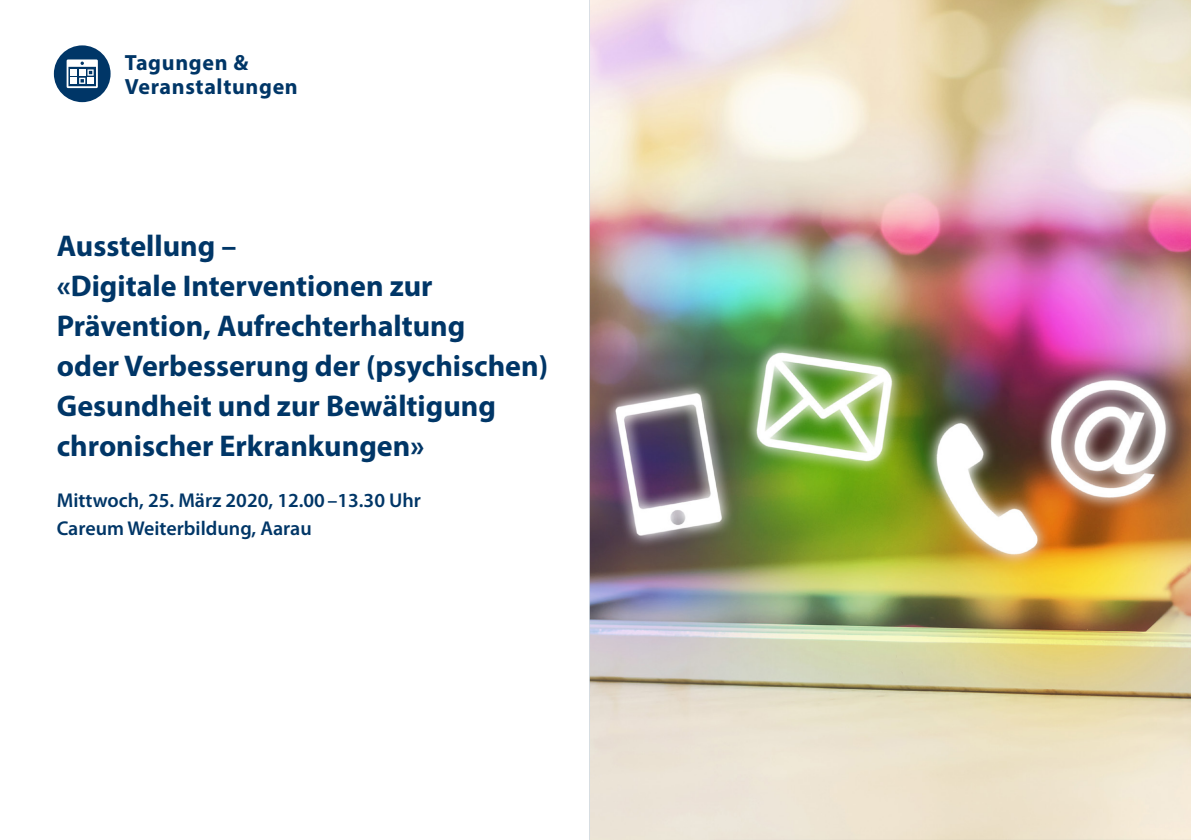
<style>
.page{position:relative;width:1191px;height:840px;background:#fff}
.page>*{position:absolute;margin:0;border:0;box-sizing:border-box;transform-origin:0 0}
.t1{font:700 30px/40px "Myriad Pro";color:#003667}
.t2{font:700 22px/24px "Myriad Pro";letter-spacing:.03em;color:#003667}
.t3{font:600 20px "Myriad Pro";color:#003667}
</style>
<div class="page">
<img style="left:590px;top:0;width:601px;height:839px">
<div style="left:54px;top:45px;width:57px;height:57px;background:#003667;border-radius:50%"></div>
<svg style="left:67px;top:59px;width:31px;height:29px"></svg>
<p class="t2" style="left:125px;top:50px;width:175px">Tagungen &amp;<br>Veranstaltungen</p>
<p class="t1" style="left:57px;top:225px;width:493px">Ausstellung –<br>«Digitale Interventionen zur<br>Prävention, Aufrechterhaltung<br>oder Verbesserung der (psychischen)<br>Gesundheit und zur Bewältigung chronischer Erkrankungen»</p>
<p class="t3" style="left:57px;top:487px;width:366px">Mittwoch, 25. März 2020, 12.00–13.30 Uhr</p>
<p class="t3" style="left:57px;top:515px;width:256px">Careum Weiterbildung, Aarau</p>
</div>
